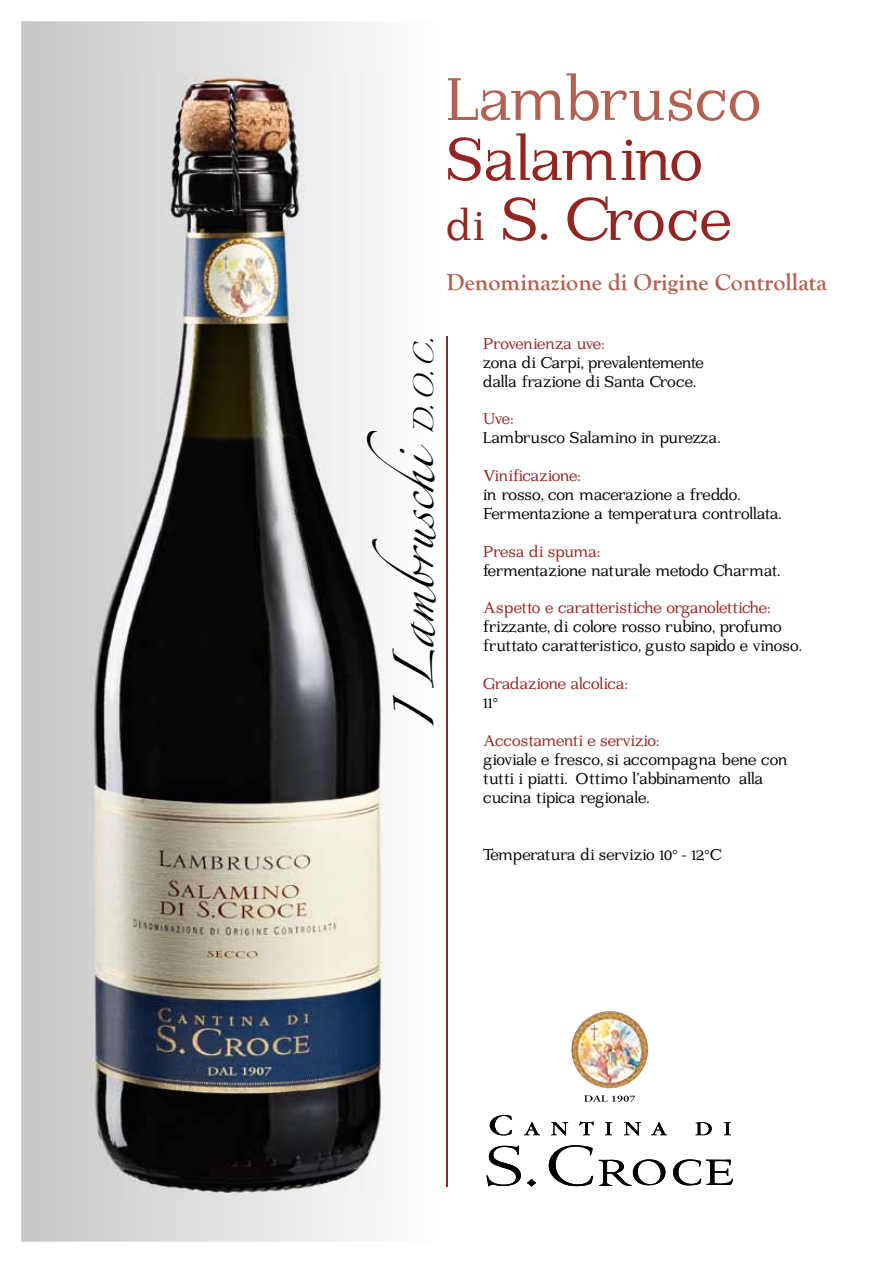
<style>
.page{position:relative;width:893px;height:1263px;background:#fff}
.page>*{position:absolute;margin:0;border:0;box-sizing:border-box;transform-origin:0 0}
.t1{font:69px/60px "Imprimerie";letter-spacing:-.045em;color:#932623}
.t2{font:69px "Imprimerie";letter-spacing:-.025em;color:#b2604f}
.t3{font:36px "Zapfino";color:#000}
.t4{font:700 24px "Goudy Old Style T";color:#b2604f}
.t5{font:18px/18.9px "Imprimerie";letter-spacing:-.05em;color:#000}
.t6{font:18px "Imprimerie";letter-spacing:-.05em;color:#932623}
.t7{font:18px "Imprimerie";letter-spacing:-.015em;color:#932623}
.t8{font:18px "Imprimerie";letter-spacing:-.025em;color:#932623}
.s1{font-size:48px}
.s2{font-size:18px}
</style>
<div class="page">
<svg style="left:21px;top:21px;width:348px;height:1221px"></svg>
<hr style="left:446px;top:336px;width:2px;height:850px;background:#932623">
<svg style="left:486px;top:1115px;width:247px;height:72px"></svg>
<img style="left:571px;top:1011px;width:78px;height:78px">
<svg style="left:584px;top:1095px;width:51px;height:7px"></svg>
<img style="left:89px;top:70px;width:295px;height:1125px">
<h1 class="t2" style="left:446px;top:64px;width:318px">Lambrusco</h1>
<h1 class="t1" style="left:446px;top:133px;width:288px">Salamino <span class="s1">di</span> S. Croce</h1>
<h3 class="t4" style="left:446px;top:269px;width:382px">Denominazione di Origine Controllata</h3>
<h2 class="t3" style="left:399px;top:729px;width:394px;rotate:-90deg">I L ambruschi <span class="s2">D. O. C.</span></h2>
<p class="t6" style="left:483px;top:334px;width:123px">Provenienza uve:</p>
<p class="t5" style="left:483px;top:354px;width:223px">zona di Carpi, prevalentemente dalla frazione di Santa Croce.</p>
<p class="t6" style="left:483px;top:410px;width:32px">Uve:</p>
<p class="t5" style="left:483px;top:429px;width:239px">Lambrusco Salamino in purezza.</p>
<p class="t6" style="left:483px;top:466px;width:99px">Vinificazione:</p>
<p class="t5" style="left:483px;top:486px;width:300px">in rosso, con macerazione a freddo.<br>Fermentazione a temperatura controllata.</p>
<p class="t8" style="left:483px;top:542px;width:119px">Presa di spuma:</p>
<p class="t5" style="left:483px;top:562px;width:299px">fermentazione naturale metodo Charmat.</p>
<p class="t6" style="left:483px;top:599px;width:289px">Aspetto e caratteristiche organolettiche:</p>
<p class="t5" style="left:483px;top:618px;width:320px">frizzante, di colore rosso rubino, profumo fruttato caratteristico, gusto sapido e vinoso.</p>
<p class="t6" style="left:483px;top:674px;width:146px">Gradazione alcolica:</p>
<p class="t5" style="left:483px;top:694px;width:17px">11°</p>
<p class="t7" style="left:483px;top:731px;width:177px">Accostamenti e servizio:</p>
<p class="t5" style="left:483px;top:751px;width:306px">gioviale e fresco, si accompagna bene con tutti i piatti. Ottimo l’abbinamento alla cucina tipica regionale.</p>
<p class="t5" style="left:483px;top:846px;width:240px">Temperatura di servizio 10° - 12°C</p>
</div>
